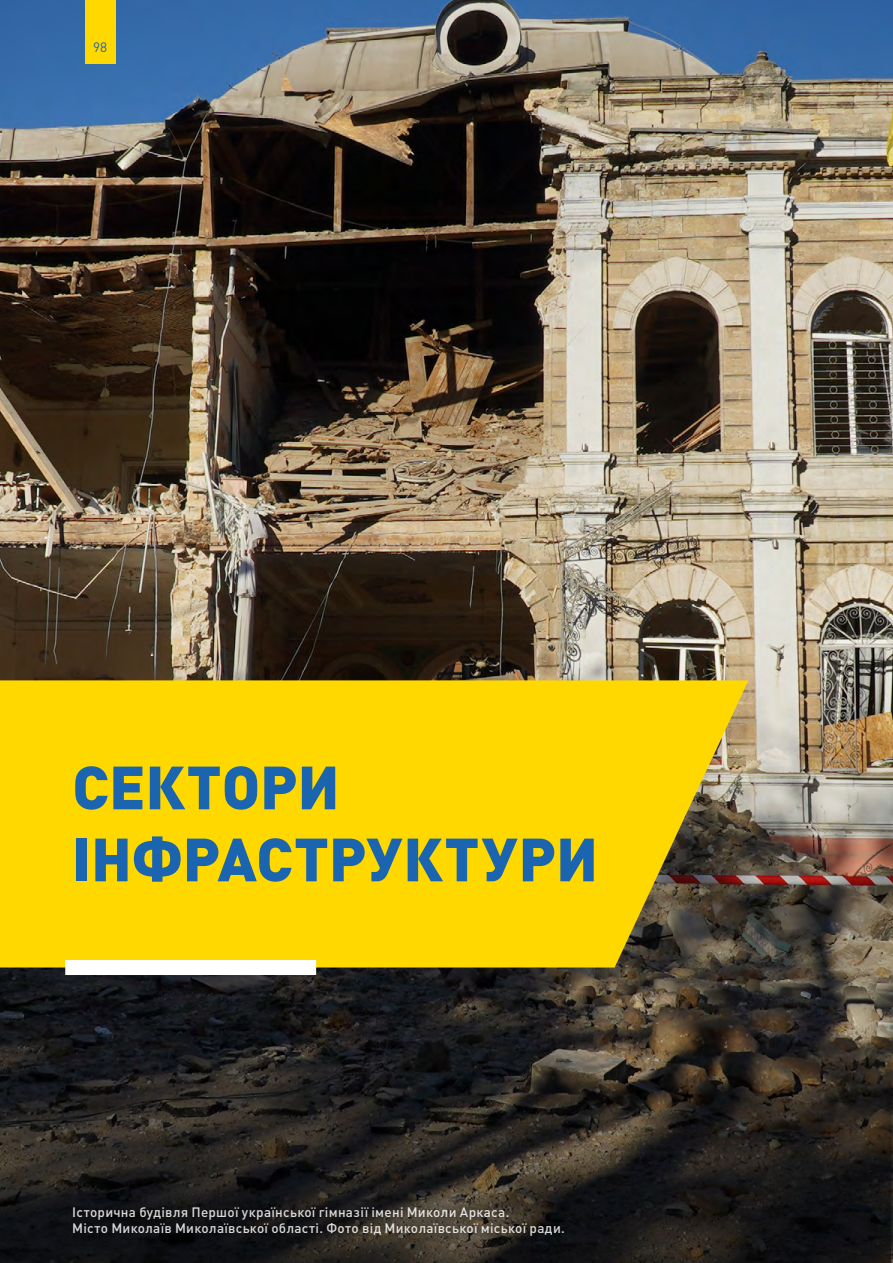
<style>
.page{position:relative;width:893px;height:1263px;background:#fff}
.page>*{position:absolute;margin:0;border:0;box-sizing:border-box;transform-origin:0 0}
.t1{font:900 60px/72px "DIN Pro";color:#1b65b0}
.t2{font:500 13.5px/16.2px "DIN Pro";letter-spacing:.02em;color:#fff}
.t3{font:13.5px "DIN Pro";color:#1b65b0}
</style>
<div class="page">
<img style="left:0;top:0;width:893px;height:1263px">
<svg style="left:0;top:999px;width:891px;height:264px;background:#25221f"></svg>
<div style="left:64px;top:1197px;width:508px;height:48px;background:#000;opacity:.75"></div>
<svg style="left:0;top:680px;width:748px;height:287px;background:#efcb05"></svg>
<div style="left:65px;top:960px;width:251px;height:15px;background:#fff"></div>
<div style="left:85px;top:0;width:30px;height:64px;background:#ffd800"></div>
<p class="t3" style="left:93px;top:37px;width:16px">98</p>
<h1 class="t1" style="left:72px;top:744px;width:527px">СЕКТОРИ<br>ІНФРАСТРУКТУРИ</h1>
<p class="t2" style="left:72px;top:1202px;width:494px">Історична будівля Першої української гімназії імені Миколи Аркаса.<br>Місто Миколаїв Миколаївської області. Фото від Миколаївської міської ради.</p>
</div>
